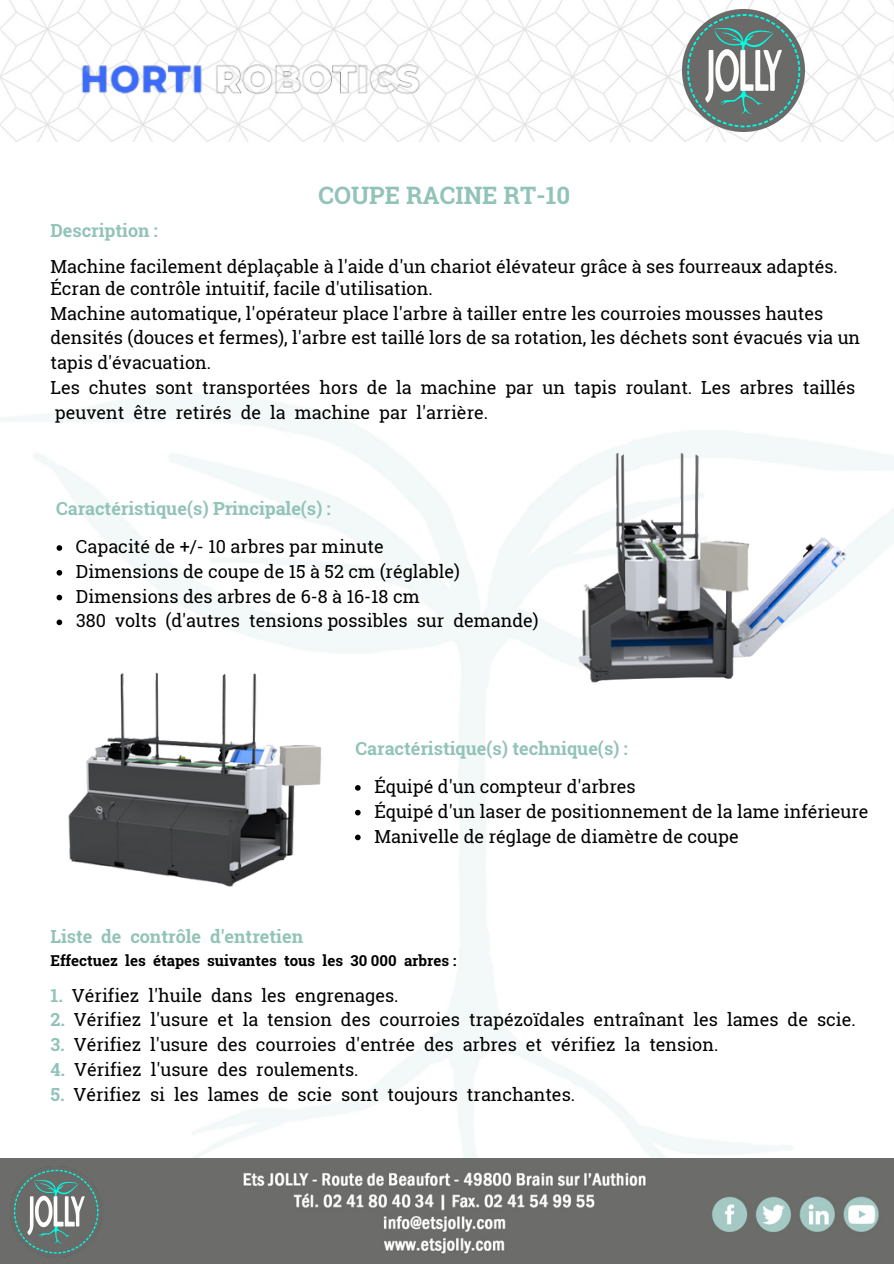
<style>
.page{position:relative;width:894px;height:1264px;background:#fff}
.page>*{position:absolute;margin:0;border:0;box-sizing:border-box;transform-origin:0 0}
.t1{font:700 24px "Roboto Slab";color:#92c3b8}
.t2{font:18px/24.8px "Roboto Slab";color:#000}
.t3{font:700 18px "Roboto Slab";color:#92c3b8}
.t4{font:700 15px "Roboto Slab";color:#000}
.s1{font-weight:700;color:#92c3b8}
</style>
<div class="page">
<img style="left:0;top:393px;width:893px;height:765px">
<img style="left:0;top:0;width:893px;height:141px">
<img style="left:682px;top:10px;width:122px;height:121px">
<img style="left:0;top:1158px;width:893px;height:105px">
<img style="left:11px;top:1166px;width:90px;height:90px">
<img style="left:45px;top:25px;width:408px;height:91px">
<img style="left:569px;top:448px;width:295px;height:241px">
<img style="left:56px;top:668px;width:267px;height:223px">
<svg style="left:355px;top:785px;width:5px;height:5px"></svg>
<svg style="left:355px;top:809px;width:5px;height:6px"></svg>
<svg style="left:355px;top:834px;width:5px;height:6px"></svg>
<svg style="left:57px;top:545px;width:5px;height:6px"></svg>
<svg style="left:57px;top:570px;width:5px;height:5px"></svg>
<svg style="left:57px;top:594px;width:5px;height:6px"></svg>
<svg style="left:57px;top:619px;width:5px;height:6px"></svg>
<h1 class="t1" style="left:318px;top:179px;width:253px">COUPE RACINE RT-10</h1>
<p class="t3" style="left:50px;top:218px;width:109px">Description :</p>
<p class="t2" style="left:50px;top:256px;width:788px;line-height:21.5px">Machine facilement déplaçable à l'aide d'un chariot élévateur grâce à ses fourreaux adaptés.<br>Écran de contrôle intuitif, facile d'utilisation.</p>
<p class="t2" style="left:50px;top:300px;width:811px">Machine automatique, l'opérateur place l'arbre à tailler entre les courroies mousses hautes densités (douces et fermes), l'arbre est taillé lors de sa rotation, les déchets sont évacués via un tapis d'évacuation.<br>Les chutes sont transportées hors de la machine par un tapis roulant. Les arbres taillés peuvent être retirés de la machine par l'arrière.</p>
<p class="t3" style="left:56px;top:496px;width:276px">Caractéristique(s) Principale(s) :</p>
<p class="t2" style="left:76px;top:533px;width:464px">Capacité de +/- 10 arbres par minute<br>Dimensions de coupe de 15 à 52 cm (réglable)<br>Dimensions des arbres de 6-8 à 16-18 cm<br>380 volts (d'autres tensions possibles sur demande)</p>
<p class="t3" style="left:355px;top:736px;width:274px">Caractéristique(s) technique(s) :</p>
<p class="t2" style="left:374px;top:773px;width:495px">Équipé d'un compteur d'arbres<br>Équipé d'un laser de positionnement de la lame inférieure<br>Manivelle de réglage de diamètre de coupe</p>
<p class="t3" style="left:50px;top:924px;width:254px">Liste de contrôle d'entretien</p>
<p class="t4" style="left:50px;top:950px;width:407px">Effectuez les étapes suivantes tous les 30 000 arbres :</p>
<p class="t2" style="left:50px;top:982px;width:349px"><span class="s1">1.</span> Vérifiez l'huile dans les engrenages.</p>
<p class="t2" style="left:50px;top:1006px;width:806px"><span class="s1">2.</span> Vérifiez l'usure et la tension des courroies trapézoïdales entraînant les lames de scie.</p>
<p class="t2" style="left:50px;top:1031px;width:669px"><span class="s1">3.</span> Vérifiez l'usure des courroies d'entrée des arbres et vérifiez la tension.</p>
<p class="t2" style="left:50px;top:1056px;width:309px"><span class="s1">4.</span> Vérifiez l'usure des roulements.</p>
<p class="t2" style="left:50px;top:1081px;width:526px"><span class="s1">5.</span> Vérifiez si les lames de scie sont toujours tranchantes.</p>
</div>
